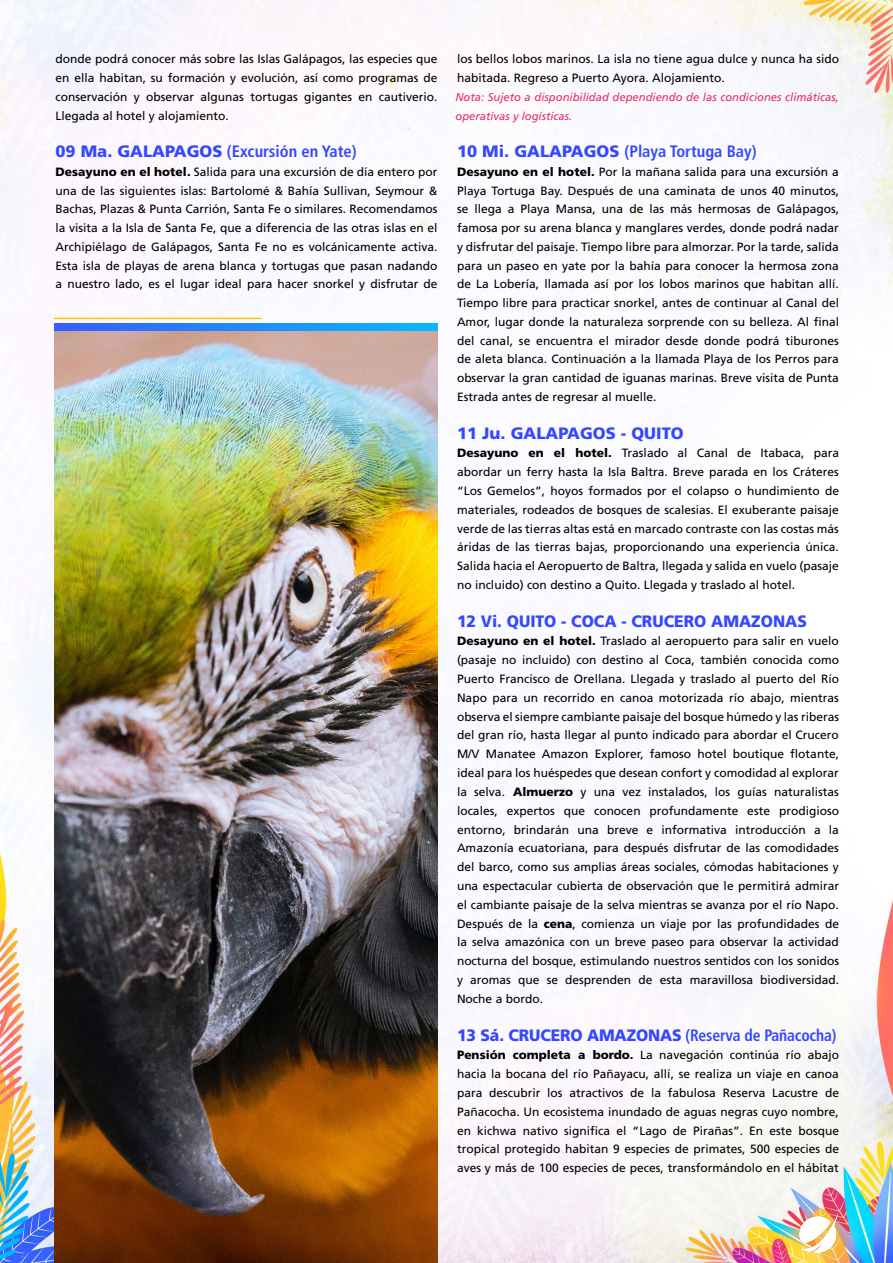
<style>
.page{position:relative;width:893px;height:1263px;background:#fff}
.page>*{position:absolute;margin:0;border:0;box-sizing:border-box;transform-origin:0 0}
.t1{font:900 16.5px "Frutiger";color:#3548ff;scale:.95 1}
.t2{font:700 condensed 16.5px "Frutiger";color:#3548ff}
.t3{font:900 16.5px "Frutiger";color:#3548ff}
.t4{font:12px/18.8px "Frutiger";color:#000;text-align:justify}
.t5{font:italic 11.25px/18.8px "Frutiger";color:#e22e62}
.s1{font-weight:900;font-stretch:normal}
.s2{font-weight:900}
.s3{font-weight:700;font-stretch:condensed}
</style>
<div class="page">
<img style="left:0;top:0;width:893px;height:1263px">
<img style="left:800px;top:1210px;width:39px;height:43px">
<img style="left:54px;top:330px;width:383px;height:933px">
<svg style="left:54px;top:323px;width:383px;height:7px;background:#1f8aff"></svg>
<hr style="left:54px;top:318px;width:208px;height:1px;background:#ffc600">
<p class="t4" style="left:56px;top:50px;width:383px">donde podrá conocer más sobre las Islas Galápagos, las especies que en ella habitan, su formación y evolución, así como programas de conservación y observar algunas tortugas gigantes en cautiverio.<br>Llegada al hotel y alojamiento.</p>
<h1 class="t2" style="left:56px;top:142px;width:303px"><span class="s1">09 Ma. GALAPAGOS</span> (Excursión en Yate)</h1>
<p class="t4" style="left:56px;top:162px;width:384px"><span class="s2">Desayuno en el hotel.</span> Salida para una excursión de día entero por una de las siguientes islas: Bartolomé &amp; Bahía Sullivan, Seymour &amp; Bachas, Plazas &amp; Punta Carrión, Santa Fe o similares. Recomendamos la visita a la Isla de Santa Fe, que a diferencia de las otras islas en el Archipiélago de Galápagos, Santa Fe no es volcánicamente activa.<br>Esta isla de playas de arena blanca y tortugas que pasan nadando a nuestro lado, es el lugar ideal para hacer snorkel y disfrutar de</p>
<p class="t4" style="left:457px;top:50px;width:383px">los bellos lobos marinos. La isla no tiene agua dulce y nunca ha sido habitada. Regreso a Puerto Ayora. Alojamiento.</p>
<p class="t5" style="left:455px;top:87px;width:385px">Nota: Sujeto a disponibilidad dependiendo de las condiciones climáticas, operativas y logísticas.</p>
<h1 class="t2" style="left:457px;top:142px;width:301px"><span class="s1">10 Mi. GALAPAGOS</span> (Playa Tortuga Bay)</h1>
<p class="t4" style="left:457px;top:162px;width:383px"><span class="s2">Desayuno en el hotel.</span> Por la mañana salida para una excursión a Playa Tortuga Bay. Después de una caminata de unos 40 minutos, se llega a Playa Mansa, una de las más hermosas de Galápagos, famosa por su arena blanca y manglares verdes, donde podrá nadar y disfrutar del paisaje. Tiempo libre para almorzar. Por la tarde, salida para un paseo en yate por la bahía para conocer la hermosa zona de La Lobería, llamada así por los lobos marinos que habitan allí.<br>Tiempo libre para practicar snorkel, antes de continuar al Canal del Amor, lugar donde la naturaleza sorprende con su belleza. Al final del canal, se encuentra el mirador desde donde podrá tiburones de aleta blanca. Continuación a la llamada Playa de los Perros para observar la gran cantidad de iguanas marinas. Breve visita de Punta Estrada antes de regresar al muelle.</p>
<h1 class="t3" style="left:457px;top:423px;width:228px">11 Ju. GALAPAGOS - QUITO</h1>
<p class="t4" style="left:457px;top:444px;width:383px"><span class="s2">Desayuno en el hotel.</span> Traslado al Canal de Itabaca, para abordar un ferry hasta la Isla Baltra. Breve parada en los Cráteres “Los Gemelos”, hoyos formados por el colapso o hundimiento de materiales, rodeados de bosques de scalesias. El exuberante paisaje verde de las tierras altas está en marcado contraste con las costas más áridas de las tierras bajas, proporcionando una experiencia única.<br>Salida hacia el Aeropuerto de Baltra, llegada y salida en vuelo (pasaje no incluido) con destino a Quito. Llegada y traslado al hotel.</p>
<h1 class="t1" style="left:457px;top:611px;width:370px">12 Vi. QUITO - COCA - CRUCERO AMAZONAS</h1>
<p class="t4" style="left:457px;top:632px;width:383px"><span class="s2">Desayuno en el hotel.</span> Traslado al aeropuerto para salir en vuelo (pasaje no incluido) con destino al Coca, también conocida como Puerto Francisco de Orellana. Llegada y traslado al puerto del Río Napo para un recorrido en canoa motorizada río abajo, mientras observa el siempre cambiante paisaje del bosque húmedo y las riberas del gran río, hasta llegar al punto indicado para abordar el Crucero M/V Manatee Amazon Explorer, famoso hotel boutique flotante, ideal para los huéspedes que desean confort y comodidad al explorar la selva. <span class="s2">Almuerzo</span> y una vez instalados, los guías naturalistas locales, expertos que conocen profundamente este prodigioso entorno, brindarán una breve e informativa introducción a la Amazonía ecuatoriana, para después disfrutar de las comodidades del barco, como sus amplias áreas sociales, cómodas habitaciones y una espectacular cubierta de observación que le permitirá admirar el cambiante paisaje de la selva mientras se avanza por el río Napo.<br>Después de la <span class="s2">cena</span>, comienza un viaje por las profundidades de la selva amazónica con un breve paseo para observar la actividad nocturna del bosque, estimulando nuestros sentidos con los sonidos y aromas que se desprenden de esta maravillosa biodiversidad.<br>Noche a bordo.</p>
<h1 class="t1" style="left:457px;top:1025px;width:401px">13 Sá. CRUCERO AMAZONAS <span class="s3">(Reserva de Pañacocha)</span></h1>
<p class="t4" style="left:457px;top:1046px;width:383px"><span class="s2">Pensión completa a bordo.</span> La navegación continúa río abajo hacia la bocana del río Pañayacu, allí, se realiza un viaje en canoa para descubrir los atractivos de la fabulosa Reserva Lacustre de Pañacocha. Un ecosistema inundado de aguas negras cuyo nombre, en kichwa nativo significa el “Lago de Pirañas”. En este bosque tropical protegido habitan 9 especies de primates, 500 especies de aves y más de 100 especies de peces, transformándolo en el hábitat</p>
</div>
